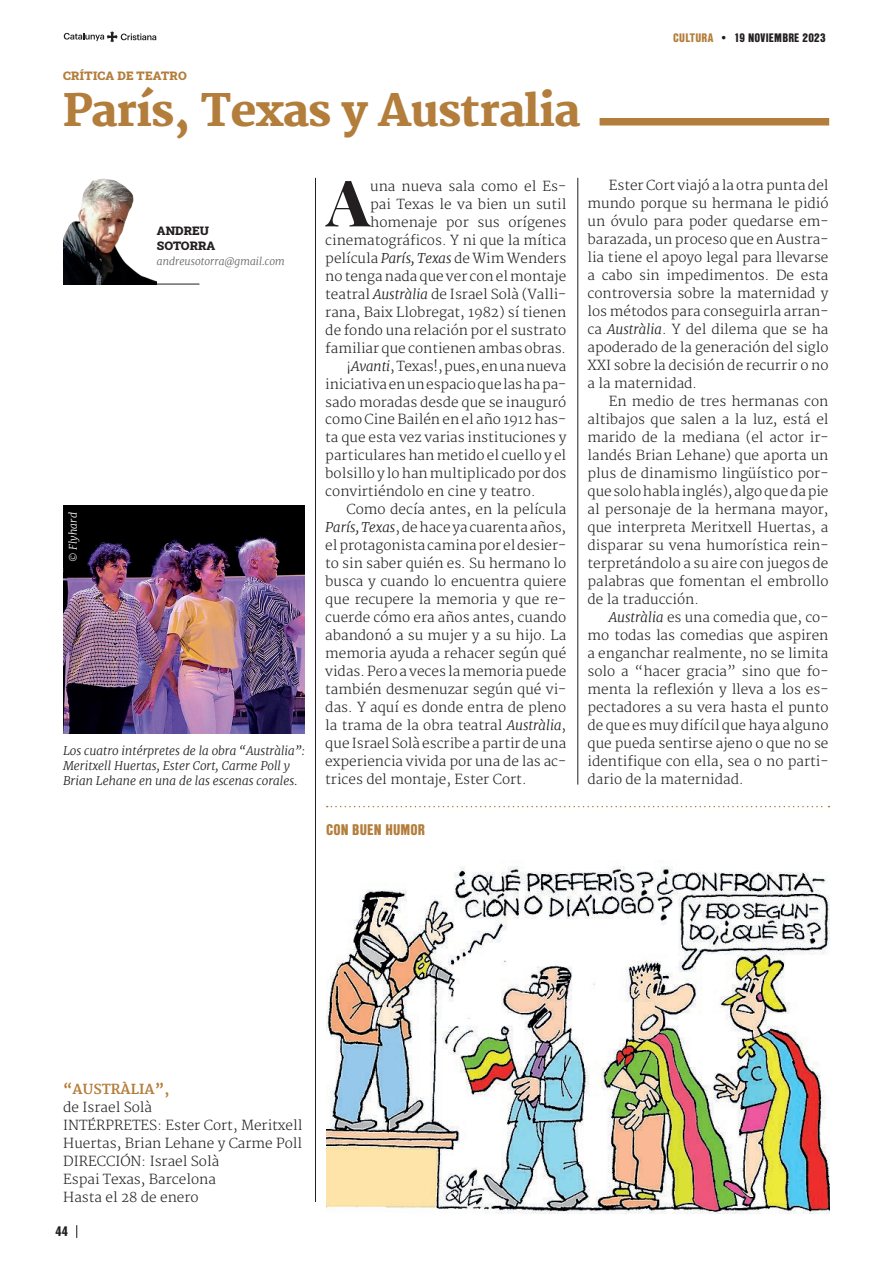
<style>
.page{position:relative;width:893px;height:1263px;background:#fff}
.page>*{position:absolute;margin:0;border:0;box-sizing:border-box;transform-origin:0 0}
.t1{font:800 64.35px "Playfair Display";color:#231f20}
.TITOLS_CULTURA{font:800 43.5px "Merriweather";letter-spacing:-.02em;color:#b37d3b}
.t2{font:900 15px "Nimbus San Con LOT";letter-spacing:.005em;color:#b37d3b}
.TEXTO_PPAL_ESP{font:300 13.5px/18px "Merriweather";color:#231f20;text-align:justify}
.TEXTO_PPAL_CAT{font:300 13.5px/18px "Merriweather";color:#231f20}
.TEXTO_PPAL_CAT-2{font:700 13.5px "Merriweather";color:#b37d3b}
.t3{font:900 13.5px "Nimbus San Con LOT";color:#231f20}
.PEU_FOTO{font:italic 300 12px/15px "Merriweather";color:#231f20}
.t4{font:900 12px "Nimbus San Con LOT";letter-spacing:.02em;color:#231f20}
.t5{font:12px "Roboto Slab";letter-spacing:.025em;color:#b37d3b}
.NOM_REDACTORS{font:12px "Roboto Slab";color:#231f20}
.CARREC_REDACTORS{font:italic 300 10.5px "Merriweather";color:#636366}
.CODINACHPETIT{font:italic 300 10.5px "Merriweather";letter-spacing:.01em;color:#fff}
.s1{color:#b37d3b}
.s2{font-style:italic}
</style>
<div class="page">
<img style="left:326px;top:866px;width:503px;height:347px">
<svg style="left:327px;top:806px;width:502px;height:1px"></svg>
<hr style="left:315px;top:178px;width:1px;height:1024px;background:#231f20">
<hr style="left:578px;top:178px;width:1px;height:607px;background:#231f20">
<div style="left:600px;top:118px;width:229px;height:7px;background:#b37d3b"></div>
<img style="left:63px;top:178px;width:93px;height:106px">
<hr style="left:157px;top:284px;width:42px;height:1px;background:#231f20">
<img style="left:64px;top:506px;width:241px;height:228px">
<svg style="left:76px;top:1225px;width:1px;height:13px"></svg>
<svg style="left:64px;top:31px;width:92px;height:11px"></svg>
<p class="t5" style="left:63px;top:68px;width:125px">CRÍTICA DE TEATRO</p>
<p class="TITOLS_CULTURA" style="left:63px;top:85px;width:518px">París, Texas y Australia</p>
<p class="t4" style="left:673px;top:28px;width:154px"><span class="s1">CULTURA</span> • 19 NOVIEMBRE 2023</p>
<p class="NOM_REDACTORS" style="left:157px;top:222px;width:54px">ANDREU</p>
<p class="NOM_REDACTORS" style="left:157px;top:237px;width:60px">SOTORRA</p>
<p class="CARREC_REDACTORS" style="left:157px;top:255px;width:129px">andreusotorra@gmail.com</p>
<p class="CODINACHPETIT" style="left:66px;top:561px;width:51px;rotate:-90deg">© Flyhard</p>
<p class="PEU_FOTO" style="left:63px;top:743px;width:243px">Los cuatro intérpretes de la obra “Austràlia”:<br>Meritxell Huertas, Ester Cort, Carme Poll y<br>Brian Lehane en una de las escenas corales.</p>
<p class="TEXTO_PPAL_ESP" style="left:325px;top:177px;width:242px;text-align:right">una nueva sala como el Es-<br>pai Texas le va bien un sutil homenaje por sus orígenes cinematográficos. Y ni que la mítica película <span class="s2">París, Texas</span> de Wim Wenders no tenga nada que ver con el montaje teatral <span class="s2">Austràlia</span> de Israel Solà (Valli&shy;rana, Baix Llobregat, 1982) sí tienen de fondo una relación por el sustrato familiar que contienen ambas obras.</p>
<p class="TEXTO_PPAL_ESP" style="left:325px;top:357px;width:242px;text-indent:21px">¡<span class="s2">Avanti</span>, Texas!, pues, en una nueva iniciativa en un espacio que las ha pa&shy;sado moradas desde que se inauguró como Cine Bailén en el año 1912 has&shy;ta que esta vez varias instituciones y particulares han metido el cuello y el bolsillo y lo han multiplicado por dos convirtiéndolo en cine y teatro.</p>
<p class="TEXTO_PPAL_ESP" style="left:325px;top:501px;width:242px;text-indent:21px">Como decía antes, en la película <span class="s2">París, Texas</span>, de hace ya cuarenta años, el protagonista camina por el desier&shy;to sin saber quién es. Su hermano lo busca y cuando lo encuentra quiere que recupere la memoria y que re&shy;cuerde cómo era años antes, cuando abandonó a su mujer y a su hijo. La memoria ayuda a rehacer según qué vidas. Pero a veces la memoria puede también desmenuzar según qué vi&shy;das. Y aquí es donde entra de pleno la trama de la obra teatral <span class="s2">Austràlia</span>, que Israel Solà escribe a partir de una experiencia vivida por una de las ac&shy;trices del montaje, Ester Cort.</p>
<p class="t1" style="left:326px;top:152px;width:45px">A</p>
<p class="t2" style="left:326px;top:818px;width:100px">CON BUEN HUMOR</p>
<p class="TEXTO_PPAL_ESP" style="left:587px;top:177px;width:242px;text-indent:21px">Ester Cort viajó a la otra punta del mundo porque su hermana le pidió un óvulo para poder quedarse em&shy;barazada, un proceso que en Austra&shy;lia tiene el apoyo legal para llevarse a cabo sin impedimentos. De esta controversia sobre la maternidad y los métodos para conseguirla arran&shy;ca <span class="s2">Austràlia</span>. Y del dilema que se ha apoderado de la generación del siglo XXI sobre la decisión de recurrir o no a la maternidad.</p>
<p class="TEXTO_PPAL_ESP" style="left:587px;top:393px;width:242px;text-indent:21px">En medio de tres hermanas con altibajos que salen a la luz, está el marido de la mediana (el actor ir&shy;landés Brian Lehane) que aporta un plus de dinamismo lingüístico por&shy;que solo habla inglés), algo que da pie al personaje de la hermana mayor, que interpreta Meritxell Huertas, a disparar su vena humorística rein&shy;terpretándolo a su aire con juegos de palabras que fomentan el embrollo de la traducción.</p>
<p class="TEXTO_PPAL_ESP" style="left:587px;top:609px;width:242px;text-indent:21px"><span class="s2">Austràlia</span> es una comedia que, co&shy;mo todas las comedias que aspiren a enganchar realmente, no se limita solo a “hacer gracia” sino que fo&shy;menta la reflexión y lleva a los es&shy;pectadores a su vera hasta el punto de que es muy difícil que haya alguno que pueda sentirse ajeno o que no se identifique con ella, sea o no parti&shy;dario de la maternidad.</p>
<p class="TEXTO_PPAL_CAT-2" style="left:63px;top:1081px;width:108px">“AUSTRÀLIA”,</p>
<p class="TEXTO_PPAL_CAT" style="left:63px;top:1099px;width:90px">de Israel Solà</p>
<p class="TEXTO_PPAL_CAT" style="left:63px;top:1117px;width:241px">INTÉRPRETES: Ester Cort, Meritxell<br>Huertas, Brian Lehane y Carme Poll</p>
<p class="TEXTO_PPAL_CAT" style="left:63px;top:1153px;width:158px">DIRECCIÓN: Israel Solà</p>
<p class="TEXTO_PPAL_CAT" style="left:63px;top:1171px;width:154px">Espai Texas, Barcelona</p>
<p class="TEXTO_PPAL_CAT" style="left:63px;top:1189px;width:137px">Hasta el 28 de enero</p>
<p class="t3" style="left:55px;top:1221px;width:14px">44</p>
</div>
